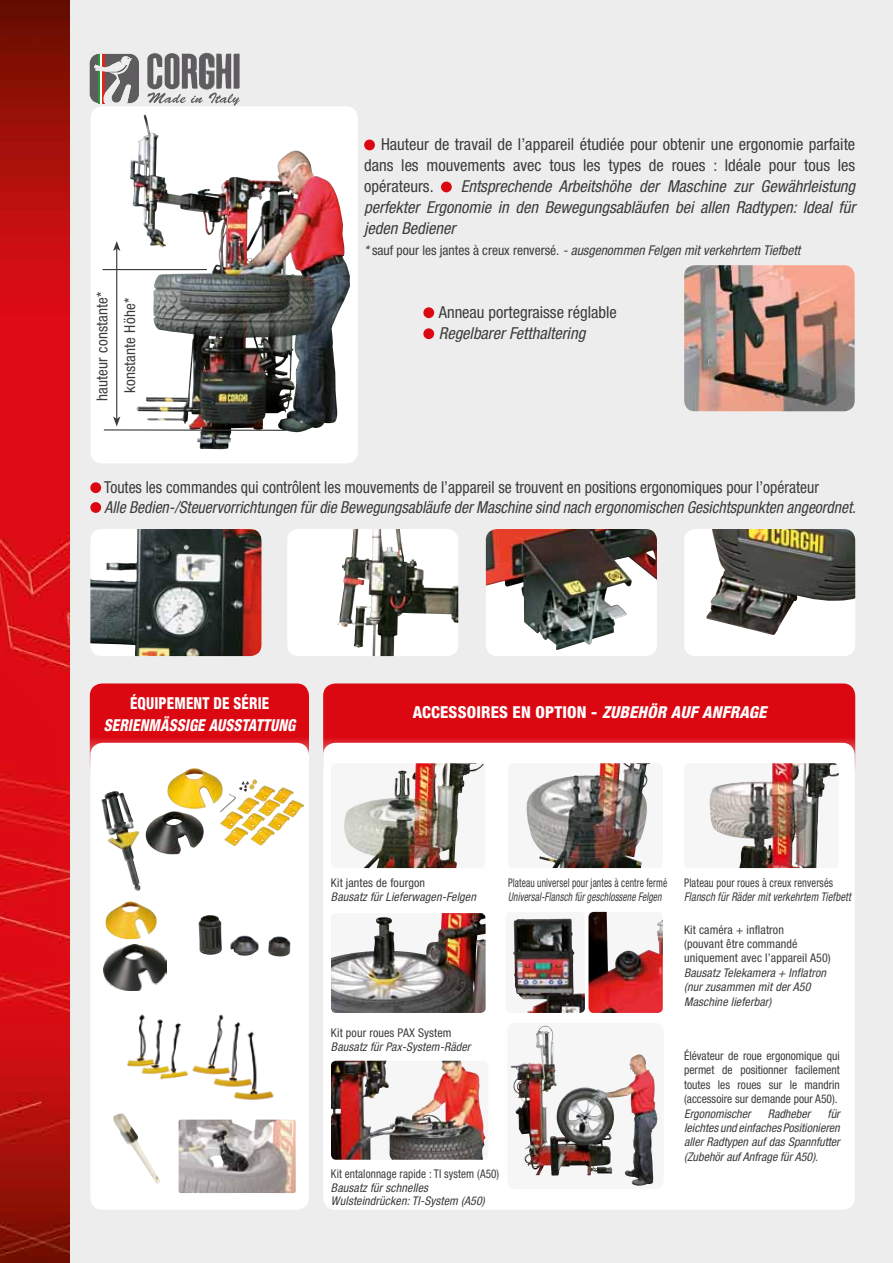
<style>
.page{position:relative;width:893px;height:1263px;background:#fff}
.page>*{position:absolute;margin:0;border:0;box-sizing:border-box;transform-origin:0 0}
.t1{font:condensed 16.5px/21px "Helvetica Neue LT Std";color:#3c3c3b;text-align:justify}
.t2{font:italic condensed 16.5px/21px "Helvetica Neue LT Std";color:#3c3c3b;text-align:justify}
.t3{font:italic condensed 16.5px "Helvetica Neue LT Std";color:#3c3c3b;scale:.95 1}
.t4{font:condensed 16.5px "Helvetica Neue LT Std";color:#3c3c3b;scale:.95 1}
.t5{font:800 condensed 16.5px "Helvetica Neue LT Std";letter-spacing:.01em;color:#fff}
.t6{font:italic 800 condensed 16.5px "Helvetica Neue LT Std";letter-spacing:.01em;color:#fff;scale:.89 1}
.t7{font:800 condensed 16.5px "Helvetica Neue LT Std";letter-spacing:.01em;color:#fff;scale:.89 1}
.t8{font:condensed 15.15px/27.8px "Helvetica Neue LT Std";letter-spacing:.01em;color:#3c3c3b;text-align:center}
.t9{font:italic condensed 13.5px "Helvetica Neue LT Std";color:#3c3c3b}
.t10{font:italic condensed 12px/14.4px "Helvetica Neue LT Std";letter-spacing:.01em;color:#3c3c3b}
.t11{font:condensed 12px/14.4px "Helvetica Neue LT Std";letter-spacing:.01em;color:#3c3c3b;text-align:justify;scale:.96 1}
.t12{font:condensed 12px/14.4px "Helvetica Neue LT Std";letter-spacing:.01em;color:#3c3c3b}
.t13{font:condensed 12px "Helvetica Neue LT Std";letter-spacing:.01em;color:#3c3c3b;scale:.79 1}
.t14{font:italic condensed 12px "Helvetica Neue LT Std";letter-spacing:.01em;color:#3c3c3b;scale:.79 1}
.t15{font:italic condensed 12px "Helvetica Neue LT Std";letter-spacing:.01em;color:#3c3c3b;scale:.88 1}
.t16{font:condensed 12px "Helvetica Neue LT Std";letter-spacing:.01em;color:#3c3c3b;scale:.93 1}
.t17{font:condensed 12px "Helvetica Neue LT Std";letter-spacing:.01em;color:#3c3c3b;scale:.88 1}
.s1{font-style:normal}
.s2{font-style:italic}
</style>
<div class="page">
<div style="left:59px;top:0;width:834px;height:1263px;background:#ededed"></div>
<img style="left:0;top:0;width:70px;height:1263px">
<div style="left:323px;top:683px;width:532px;height:96px;background:#db0812;border-radius:12px"></div>
<div style="left:90px;top:683px;width:219px;height:96px;background:#db0812;border-radius:12px"></div>
<div style="left:323px;top:743px;width:532px;height:467px;background:#fff;border-radius:12px"></div>
<div style="left:90px;top:743px;width:219px;height:467px;background:#fff;border-radius:12px"></div>
<img style="left:684px;top:265px;width:171px;height:146px">
<img style="left:90px;top:529px;width:171px;height:127px">
<div style="left:287px;top:529px;width:171px;height:127px;background:#fff;border-radius:11px"></div>
<img style="left:339px;top:529px;width:119px;height:127px">
<div style="left:486px;top:529px;width:171px;height:127px;background:#fff;border-radius:11px"></div>
<img style="left:486px;top:529px;width:171px;height:121px">
<div style="left:684px;top:529px;width:171px;height:127px;background:#fff;border-radius:11px"></div>
<img style="left:706px;top:529px;width:149px;height:106px">
<svg style="left:90px;top:54px;width:49px;height:49px"></svg>
<svg style="left:147px;top:53px;width:93px;height:53px"></svg>
<img style="left:91px;top:106px;width:267px;height:357px;border-radius:12px">
<img style="left:130px;top:115px;width:92px;height:132px">
<hr style="left:116px;top:249px;width:1px;height:170px;background:#3c3c3b">
<svg style="left:113px;top:241px;width:7px;height:10px"></svg>
<svg style="left:113px;top:416px;width:7px;height:10px"></svg>
<hr style="left:103px;top:269px;width:104px;height:1px;background:#3c3c3b">
<hr style="left:104px;top:429px;width:182px;height:2px;background:#3c3c3b">
<div style="left:331px;top:763px;width:155px;height:105px;background:#f6f6f6;border-radius:5px"></div>
<img style="left:344px;top:763px;width:114px;height:105px">
<div style="left:508px;top:763px;width:155px;height:105px;background:#f6f6f6;border-radius:5px"></div>
<img style="left:526px;top:763px;width:123px;height:105px">
<div style="left:684px;top:763px;width:155px;height:105px;background:#f6f6f6;border-radius:5px"></div>
<img style="left:709px;top:763px;width:130px;height:105px">
<img style="left:331px;top:1061px;width:157px;height:99px;border-radius:5px">
<img style="left:364px;top:1061px;width:81px;height:71px">
<div style="left:506px;top:912px;width:79px;height:101px;background:#f6f6f6;border-radius:5px"></div>
<img style="left:513px;top:918px;width:72px;height:95px">
<img style="left:588px;top:912px;width:75px;height:101px">
<img style="left:331px;top:913px;width:155px;height:100px;border-radius:5px">
<img style="left:376px;top:913px;width:66px;height:42px">
<img style="left:507px;top:1023px;width:157px;height:166px;border-radius:9px">
<img style="left:511px;top:1030px;width:31px;height:119px">
<img style="left:167px;top:768px;width:108px;height:41px">
<img style="left:101px;top:791px;width:40px;height:100px">
<img style="left:113px;top:1113px;width:47px;height:70px">
<img style="left:198px;top:915px;width:93px;height:42px">
<img style="left:106px;top:901px;width:51px;height:38px">
<img style="left:127px;top:1014px;width:147px;height:86px">
<img style="left:179px;top:1119px;width:117px;height:74px">
<img style="left:104px;top:944px;width:62px;height:46px">
<div style="left:364px;top:140px;width:11px;height:10px;background:#db0812;border-radius:50%"></div>
<div style="left:441px;top:182px;width:11px;height:10px;background:#db0812;border-radius:50%"></div>
<div style="left:423px;top:307px;width:11px;height:11px;background:#db0812;border-radius:50%"></div>
<div style="left:423px;top:328px;width:11px;height:11px;background:#db0812;border-radius:50%"></div>
<div style="left:90px;top:482px;width:11px;height:11px;background:#db0812;border-radius:50%"></div>
<div style="left:90px;top:502px;width:11px;height:11px;background:#db0812;border-radius:50%"></div>
<p class="t8" style="left:88px;top:401px;width:111px;rotate:-90deg">hauteur constante* konstante Höhe*</p>
<h1 class="t1" style="left:364px;top:134px;width:493px;text-indent:17px">Hauteur de travail de l’appareil étudiée pour obtenir une ergonomie parfaite dans les mouvements avec tous les types de roues : Idéale pour tous les opérateurs.</h1>
<h1 class="t2" style="left:364px;top:176px;width:493px;text-indent:97px">Entsprechende Arbeitshöhe der Maschine zur Gewährleistung perfekter Ergonomie in den Bewegungsabläufen bei allen Radtypen: Ideal für jeden Bediener</h1>
<p class="t9" style="left:364px;top:243px;width:438px">* <span class="s1">sauf pour les jantes à creux renversé.</span> - ausgenommen Felgen mit verkehrtem Tiefbett</p>
<h1 class="t1" style="left:439px;top:302px;width:180px">Anneau portegraisse réglable</h1>
<h1 class="t2" style="left:439px;top:323px;width:148px">Regelbarer Fetthaltering</h1>
<h1 class="t4" style="left:104px;top:478px;width:754px">Toutes les commandes qui contrôlent les mouvements de l’appareil se trouvent en positions ergonomiques pour l’opérateur</h1>
<h1 class="t3" style="left:105px;top:497px;width:792px">Alle Bedien-/Steuervorrichtungen für die Bewegungsabläufe der Maschine sind nach ergonomischen Gesichtspunkten angeordnet.</h1>
<h1 class="t7" style="left:130px;top:692px;width:158px">ÉQUIPEMENT DE SÉRIE</h1>
<h1 class="t6" style="left:104px;top:714px;width:217px">SERIENMÄSSIGE AUSS TATTUNG</h1>
<h1 class="t5" style="left:413px;top:701px;width:355px">ACCESSOIRES EN OPTION - <span class="s2">ZUBEHÖR AUF ANFRAGE</span></h1>
<p class="t12" style="left:331px;top:875px;width:96px">Kit jantes de fourgon</p>
<p class="t10" style="left:331px;top:890px;width:146px">Bausatz für Lieferwagen-Felgen</p>
<p class="t13" style="left:508px;top:876px;width:203px">Plateau universel pour jantes à centre fermé</p>
<p class="t14" style="left:508px;top:890px;width:196px">Universal-Flansch für geschlossene Felgen</p>
<p class="t12" style="left:331px;top:1025px;width:122px">Kit pour roues PAX System</p>
<p class="t10" style="left:331px;top:1040px;width:141px">Bausatz für Pax-System-Räder</p>
<p class="t16" style="left:331px;top:1167px;width:182px">Kit entalonnage rapide : TI system (A50)</p>
<p class="t10" style="left:331px;top:1181px;width:155px;line-height:13.5px">Bausatz für schnelles<br>Wulsteindrücken: TI-System (A50)</p>
<p class="t17" style="left:684px;top:876px;width:171px">Plateau pour roues à creux renversés</p>
<p class="t15" style="left:684px;top:890px;width:191px">Flansch für Räder mit verkehrtem Tiefbett</p>
<p class="t12" style="left:684px;top:922px;width:148px">Kit caméra + inflatron<br>(pouvant être commandé uniquement avec l’appareil A50)</p>
<p class="t10" style="left:684px;top:965px;width:143px">Bausatz Telekamera + Inflatron (nur zusammen mit der A50<br>Maschine lieferbar)</p>
<p class="t11" style="left:684px;top:1048px;width:164px">Élévateur de roue ergonomique qui permet de positionner facilement toutes les roues sur le mandrin (accessoire sur demande pour A50).</p>
<p class="t10" style="left:684px;top:1106px;width:68px">Ergonomischer</p>
<p class="t10" style="left:768px;top:1106px;width:44px">Radheber</p>
<p class="t10" style="left:684px;top:1106px;width:157px;text-align:justify;text-indent:143px">für leichtes und einfaches Positionieren aller Radtypen auf das Spannfutter (Zubehör auf Anfrage für A50).</p>
</div>
